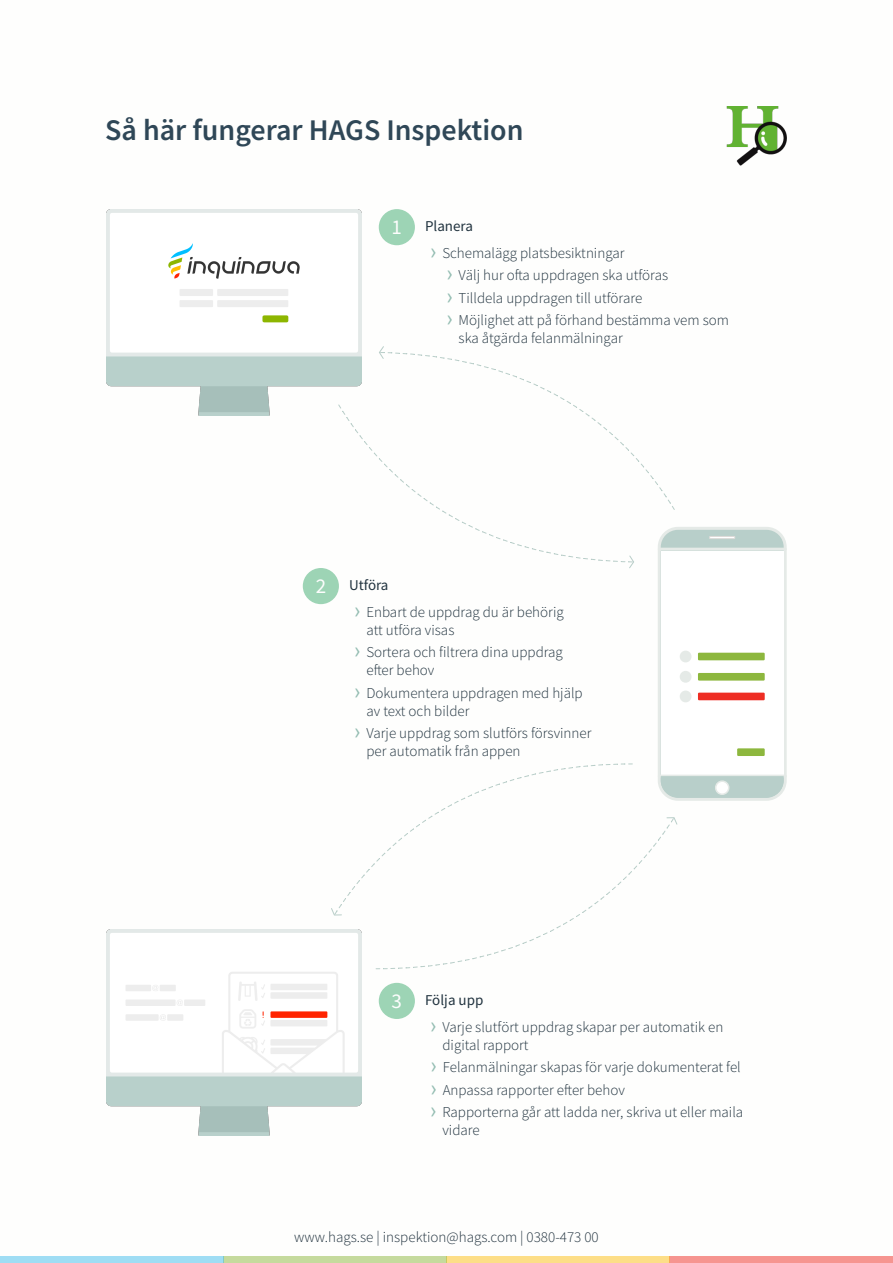
<style>
.page{position:relative;width:893px;height:1263px;background:#fff}
.page>*{position:absolute;margin:0;border:0;box-sizing:border-box;transform-origin:0 0}
.t1{font:600 30px "Source Sans Pro";color:#2f4757}
.t2{font:21px "Source Sans Pro";color:#fdfdfd}
.t3{font:300 15px/22.5px "Source Sans Pro";color:#21333f}
.t4{font:300 15px "Source Sans Pro";color:#22333f}
.s1{font-weight:400}
.s2{font-family:"Arial";font-weight:400;font-size:19.5px;color:#94bdb2}
</style>
<div class="page">
<div style="left:670px;top:1257px;width:223px;height:6px;background:#f69590"></div>
<div style="left:446px;top:1257px;width:224px;height:6px;background:#fdde87"></div>
<div style="left:223px;top:1257px;width:223px;height:6px;background:#c5da9d"></div>
<div style="left:0;top:1257px;width:223px;height:6px;background:#9fddf4"></div>
<img style="left:726px;top:106px;width:61px;height:60px">
<div style="left:303px;top:568px;width:36px;height:36px;background:#9dd4b5;border-radius:50%"></div>
<div style="left:658px;top:527px;width:129px;height:274px;background:#b8cfca;border:3px solid #e5eae7;border-radius:19px"></div>
<div style="left:661px;top:551px;width:123px;height:224px;background:#fff"></div>
<div style="left:737px;top:748px;width:28px;height:8px;background:#8db73e"></div>
<div style="left:698px;top:693px;width:67px;height:7px;background:#ee2d23"></div>
<div style="left:680px;top:690px;width:11px;height:12px;background:#e5eae7;border-radius:50%"></div>
<div style="left:698px;top:673px;width:67px;height:8px;background:#8db73e"></div>
<div style="left:680px;top:671px;width:11px;height:12px;background:#e5eae7;border-radius:50%"></div>
<div style="left:698px;top:653px;width:67px;height:7px;background:#8db73e"></div>
<div style="left:680px;top:651px;width:11px;height:11px;background:#e5eae7;border-radius:50%"></div>
<div style="left:709px;top:536px;width:26px;height:3px;background:#fff;border:1px solid #dddbd9"></div>
<hr style="left:659px;top:775px;width:126px;height:3px;background:#e5eae7">
<svg style="left:661px;top:776px;width:123px;height:22px"></svg>
<hr style="left:659px;top:548px;width:126px;height:3px;background:#e5eae7">
<div style="left:715px;top:780px;width:14px;height:15px;background:#fff;border:2px solid #e5eae7;border-radius:50%"></div>
<div style="left:379px;top:983px;width:36px;height:36px;background:#9dd4b5;border-radius:50%"></div>
<img style="left:106px;top:929px;width:255px;height:206px">
<div style="left:379px;top:209px;width:36px;height:36px;background:#9dd4b5;border-radius:50%"></div>
<img style="left:106px;top:209px;width:255px;height:206px">
<svg style="left:375px;top:817px;width:300px;height:152px"></svg>
<svg style="left:333px;top:763px;width:300px;height:153px"></svg>
<svg style="left:629px;top:563px;width:5px;height:6px"></svg>
<svg style="left:338px;top:404px;width:296px;height:159px"></svg>
<svg style="left:379px;top:346px;width:5px;height:6px"></svg>
<svg style="left:379px;top:352px;width:296px;height:158px"></svg>
<h1 class="t1" style="left:105px;top:118px;width:420px">Så här fungerar HAGS Inspektion</h1>
<h2 class="t2" style="left:391px;top:218px;width:12px">1</h2>
<p class="t3" style="left:430px;top:214px;width:196px;line-height:27px;text-indent:-5px"><span class="s1">Planera<br></span><span class="s2">›</span> Schemalägg platsbesiktningar</p>
<p class="t3" style="left:447px;top:265px;width:284px"><span class="s2">›</span> Välj hur ofta uppdragen ska utföras<br><span class="s2">›</span> Tilldela uppdragen till utförare<br><span class="s2">›</span> Möjlighet att på förhand bestämma vem som</p>
<p class="t3" style="left:459px;top:328px;width:166px">ska åtgärda felanmälningar</p>
<h2 class="t2" style="left:316px;top:577px;width:12px">2</h2>
<p class="t3" style="left:354px;top:573px;width:211px;line-height:27px;text-indent:-5px"><span class="s1">Utföra<br></span><span class="s2">›</span> Enbart de uppdrag du är behörig</p>
<p class="t3" style="left:354px;top:620px;width:210px;text-indent:12px">att utföra visas<br><span class="s2">›</span> Sortera och filtrera dina uppdrag</p>
<p class="t3" style="left:354px;top:660px;width:230px;text-indent:12px">efter behov<br><span class="s2">›</span> Dokumentera uppdragen med hjälp</p>
<p class="t3" style="left:354px;top:701px;width:239px;text-indent:12px">av text och bilder<br><span class="s2">›</span> Varje uppdrag som slutförs försvinner</p>
<p class="t3" style="left:366px;top:741px;width:156px">per automatik från appen</p>
<h2 class="t2" style="left:391px;top:992px;width:12px">3</h2>
<p class="t3" style="left:430px;top:987px;width:294px;line-height:27px;text-indent:-5px"><span class="s1">Följa upp<br></span><span class="s2">›</span> Varje slutfört uppdrag skapar per automatik en</p>
<p class="t3" style="left:430px;top:1035px;width:314px;text-indent:12px">digital rapport<br><span class="s2">›</span> Felanmälningar skapas för varje dokumenterat fel <span class="s2">›</span> Anpassa rapporter efter behov<br><span class="s2">›</span> Rapporterna går att ladda ner, skriva ut eller maila</p>
<p class="t3" style="left:442px;top:1120px;width:39px">vidare</p>
<p class="t4" style="left:294px;top:1230px;width:306px">www.hags.se | inspektion@hags.com | 0380-473 00</p>
</div>
